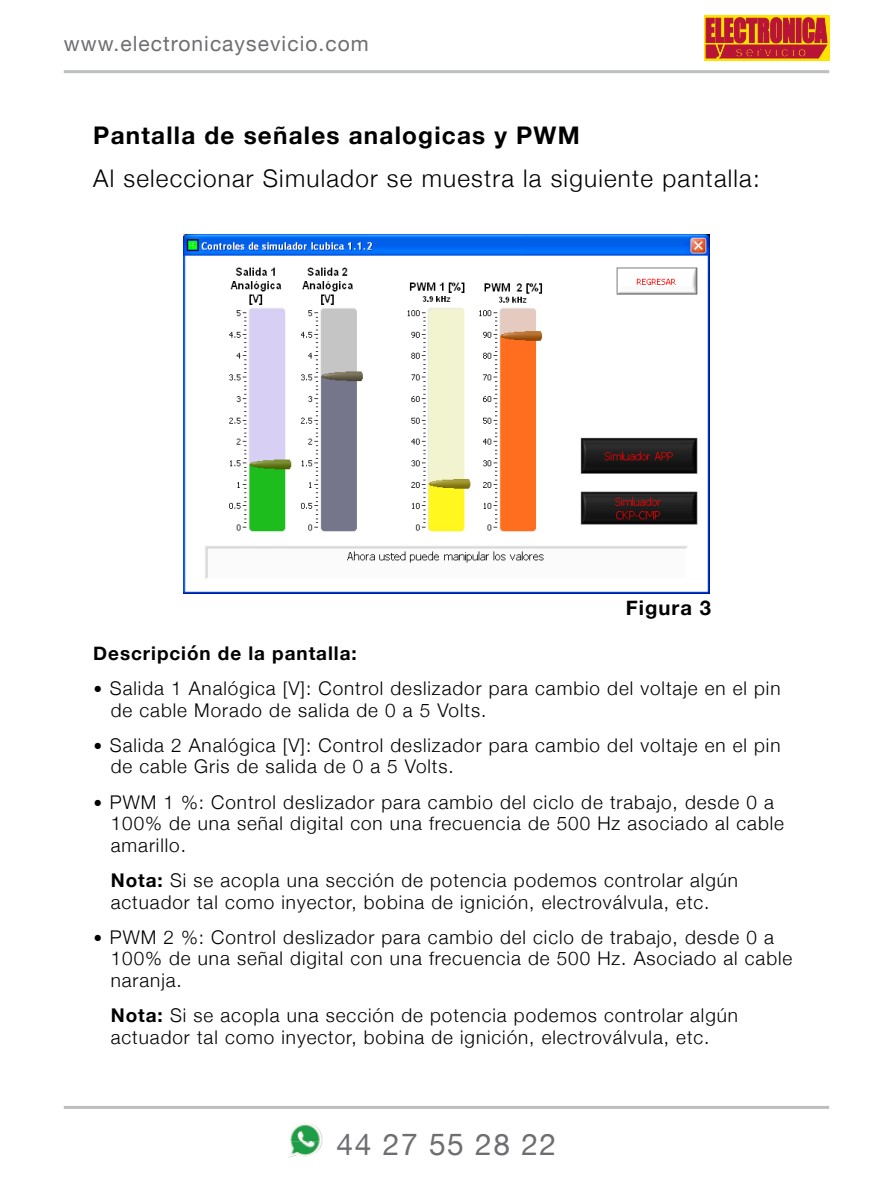
<style>
.page{position:relative;width:893px;height:1191px;background:#fff}
.page>*{position:absolute;margin:0;border:0;box-sizing:border-box;transform-origin:0 0}
.t1{font:30px "Helvetica Neue";letter-spacing:.05em;color:#6d6e71}
.t2{font:300 24.3px "Helvetica Neue";letter-spacing:.05em;color:#000}
.t3{font:700 24.3px "Helvetica Neue";letter-spacing:.05em;color:#000}
.t4{font:21px "Helvetica Neue";letter-spacing:.05em;color:#6d6e71}
.t5{font:700 20.25px "Helvetica Neue";letter-spacing:.05em;color:#000}
.t6{font:300 18.9px/21.6px "Helvetica Neue";letter-spacing:.05em;color:#000}
.t7{font:700 18.9px "Helvetica Neue";letter-spacing:.05em;color:#000}
.s1{font-family:"Cochin";font-weight:400}
.s2{font-weight:700}
</style>
<div class="page">
<img style="left:290px;top:1124px;width:32px;height:33px">
<hr style="left:64px;top:70px;width:765px;height:3px;background:#bcbec0">
<hr style="left:64px;top:1106px;width:765px;height:3px;background:#bcbec0">
<svg style="left:704px;top:15px;width:125px;height:45px;background:#cb4d26"></svg>
<img style="left:184px;top:235px;width:525px;height:358px">
<p class="t4" style="left:64px;top:28px;width:306px">www.electronicaysevicio.com</p>
<p class="t3" style="left:93px;top:117px;width:488px">Pantalla de señales analogicas y PWM</p>
<p class="t2" style="left:93px;top:159px;width:668px">Al seleccionar Simulador se muestra la siguiente pantalla:</p>
<p class="t5" style="left:626px;top:592px;width:87px">Figura 3</p>
<p class="t7" style="left:93px;top:638px;width:265px">Descripción de la pantalla:</p>
<p class="t6" style="left:111px;top:676px;width:671px;text-indent:-18px"><span class="s1">•</span> Salida 1 Analógica [V]: Control deslizador para cambio del voltaje en el pin de cable Morado de salida de 0 a 5 Volts.</p>
<p class="t6" style="left:111px;top:733px;width:671px;text-indent:-18px"><span class="s1">•</span> Salida 2 Analógica [V]: Control deslizador para cambio del voltaje en el pin de cable Gris de salida de 0 a 5 Volts.</p>
<p class="t6" style="left:111px;top:789px;width:675px;text-indent:-18px"><span class="s1">•</span> PWM 1 %: Control deslizador para cambio del ciclo de trabajo, desde 0 a<br>100% de una señal digital con una frecuencia de 500 Hz asociado al cable amarillo.</p>
<p class="t6" style="left:111px;top:868px;width:629px"><span class="s2">Nota:</span> Si se acopla una sección de potencia podemos controlar algún actuador tal como inyector, bobina de ignición, electroválvula, etc.</p>
<p class="t6" style="left:111px;top:924px;width:683px;text-indent:-18px"><span class="s1">•</span> PWM 2 %: Control deslizador para cambio del ciclo de trabajo, desde 0 a<br>100% de una señal digital con una frecuencia de 500 Hz. Asociado al cable naranja.</p>
<p class="t6" style="left:111px;top:1003px;width:629px"><span class="s2">Nota:</span> Si se acopla una sección de potencia podemos controlar algún actuador tal como inyector, bobina de ignición, electroválvula, etc.</p>
<h1 class="t1" style="left:337px;top:1122px;width:221px">44 27 55 28 22</h1>
</div>
